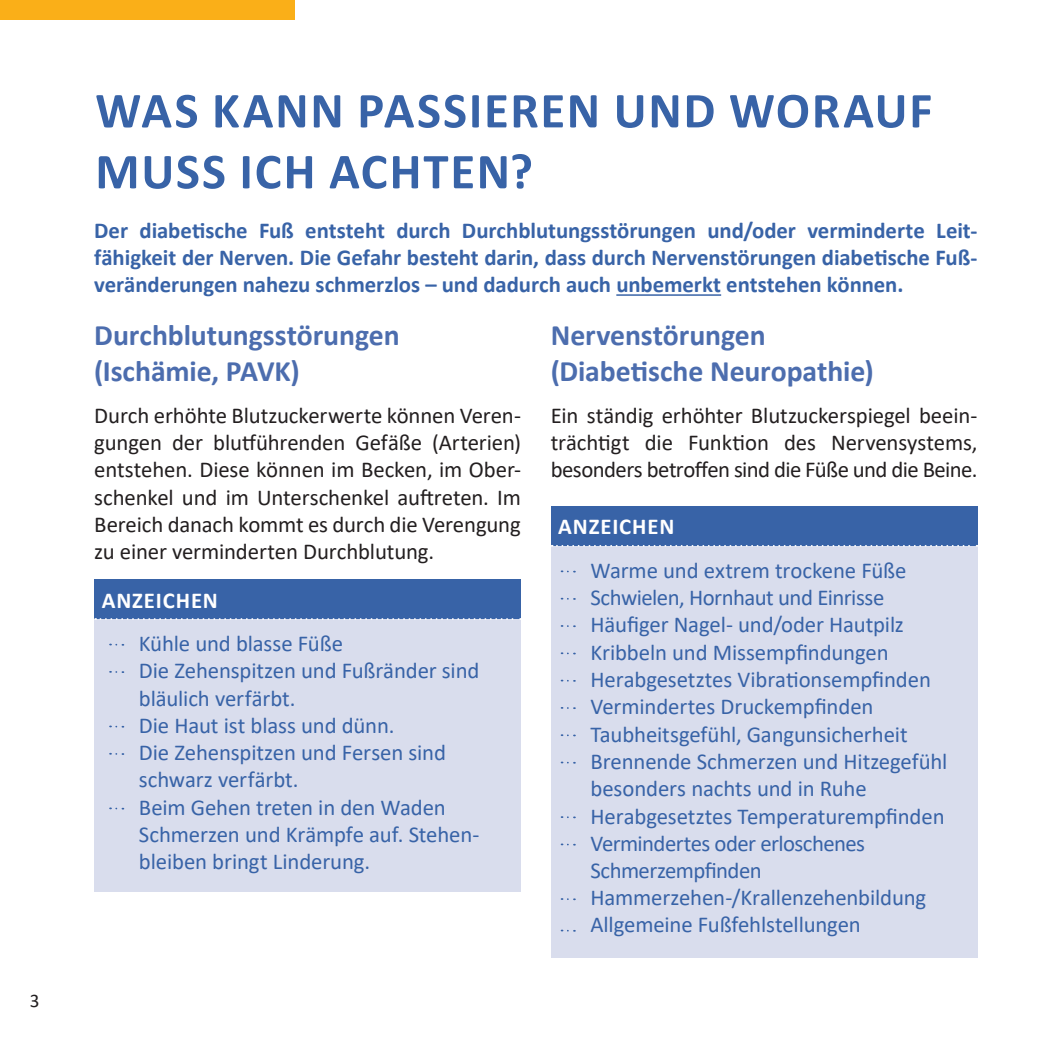
<style>
.page{position:relative;width:1042px;height:1042px;background:#fff}
.page>*{position:absolute;margin:0;border:0;box-sizing:border-box;transform-origin:0 0}
.t1{font:700 50.75px/60.9px "Calibri";letter-spacing:.035em;color:#3863a7}
.t2{font:700 29.75px/35.7px "Calibri";letter-spacing:-.005em;color:#4c6dae}
.t3{font:22.75px/27.3px "Calibri";letter-spacing:-.01em;color:#3863a7}
.t4{font:22.75px/27.3px "Calibri";letter-spacing:-.01em;color:#231f20;text-align:justify}
.t5{font:700 22.75px/27.3px "Calibri";letter-spacing:-.005em;color:#3863a7;text-align:justify}
.t6{font:700 22.75px "Calibri";letter-spacing:.04em;color:#fff}
.t7{font:19.25px "Calibri";color:#231f20}
</style>
<div class="page">
<div style="left:94px;top:579px;width:427px;height:40px;background:#3863a7"></div>
<div style="left:94px;top:619px;width:427px;height:273px;background:#d9dded"></div>
<svg style="left:95px;top:618px;width:426px;height:2px"></svg>
<svg style="left:110px;top:644px;width:13px;height:2px"></svg>
<svg style="left:110px;top:671px;width:13px;height:2px"></svg>
<svg style="left:110px;top:753px;width:13px;height:2px"></svg>
<div style="left:0;top:0;width:294px;height:20px;background:#faaf18"></div>
<div style="left:551px;top:506px;width:426px;height:40px;background:#3863a7"></div>
<div style="left:551px;top:546px;width:426px;height:411px;background:#d9dded"></div>
<svg style="left:552px;top:545px;width:425px;height:2px"></svg>
<hr style="left:616px;top:294px;width:105px;height:2px;background:#3863a7">
<p class="t7" style="left:30px;top:987px;width:11px">3</p>
<h1 class="t1" style="left:95px;top:79px;width:839px">WAS KANN PASSIEREN UND WORAUF<br>MUSS ICH ACHTEN?</h1>
<p class="t5" style="left:94px;top:216px;width:884px">Der diabetische Fuß entsteht durch Durchblutungsstörungen und/oder verminderte Leit&shy;fähigkeit der Nerven. Die Gefahr besteht darin, dass durch Nervenstörungen diabetische Fuß&shy;veränderungen nahezu schmerzlos – und dadurch auch unbemerkt entstehen können.</p>
<h2 class="t2" style="left:94px;top:317px;width:307px">Durchblutungsstörungen (Ischämie, PAVK)</h2>
<p class="t4" style="left:94px;top:401px;width:428px">Durch erhöhte Blutzuckerwerte können Veren&shy;gungen der blutführenden Gefäße (Arterien) entstehen. Diese können im Becken, im Ober&shy;schenkel und im Unterschenkel auftreten. Im Bereich danach kommt es durch die Verengung zu einer verminderten Durchblutung.</p>
<p class="t6" style="left:102px;top:584px;width:118px">ANZEICHEN</p>
<p class="t3" style="left:139px;top:629px;width:342px">Kühle und blasse Füße<br>Die Zehenspitzen und Fußränder sind bläulich verfärbt.<br>Die Haut ist blass und dünn.<br>Die Zehenspitzen und Fersen sind schwarz verfärbt.<br>Beim Gehen treten in den Waden<br>Schmerzen und Krämpfe auf. Stehen&shy;bleiben bringt Linderung.</p>
<h2 class="t2" style="left:551px;top:317px;width:324px">Nervenstörungen (Diabetische Neuropathie)</h2>
<p class="t4" style="left:551px;top:401px;width:428px">Ein ständig erhöhter Blutzuckerspiegel beein&shy;trächtigt die Funktion des Nervensystems, besonders betroffen sind die Füße und die Beine.</p>
<p class="t6" style="left:558px;top:511px;width:118px">ANZEICHEN</p>
<p class="t3" style="left:590px;top:556px;width:358px">Warme und extrem trockene Füße Schwielen, Hornhaut und Einrisse Häufiger Nagel- und/oder Hautpilz Kribbeln und Missempfindungen Herabgesetztes Vibrationsempfinden Vermindertes Druckempfinden Taubheitsgefühl, Gangunsicherheit Brennende Schmerzen und Hitzegefühl besonders nachts und in Ruhe Herabgesetztes Temperaturempfinden Vermindertes oder erloschenes Schmerzempfinden Hammerzehen-/Krallenzehenbildung Allgemeine Fußfehlstellungen</p>
</div>
